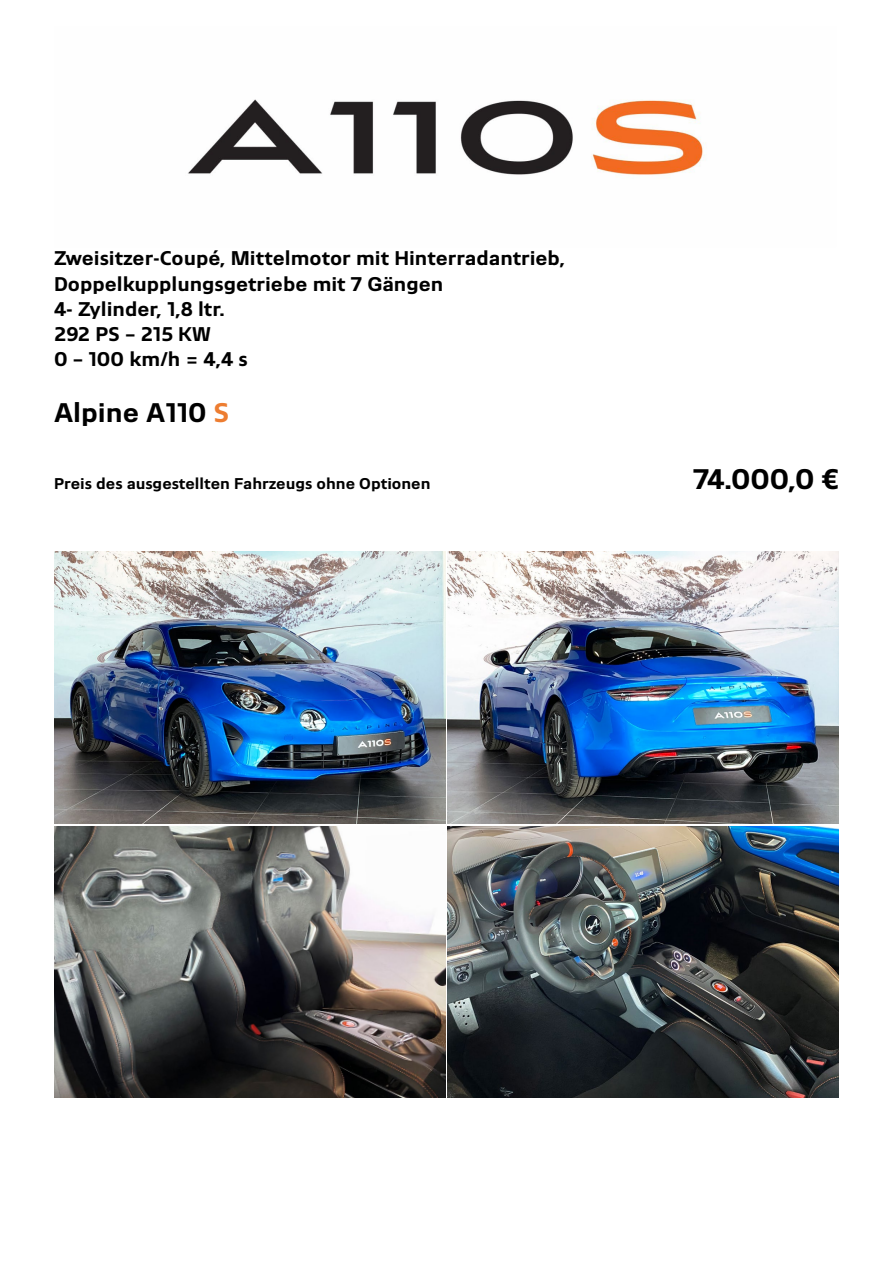
<style>
.page{position:relative;width:893px;height:1263px;background:#fff}
.page>*{position:absolute;margin:0;border:0;box-sizing:border-box;transform-origin:0 0}
.t1{font:700 30px "Alpine Ascension";color:#000}
.t2{font:700 28.5px "Alpine Ascension";color:#000}
.t3{font:700 21px/25.2px "Alpine Ascension";color:#000}
.t4{font:700 16.5px "Alpine Ascension";color:#000}
.s1{color:#ed7d31}
</style>
<div class="page">
<img style="left:54px;top:551px;width:391px;height:272px">
<img style="left:54px;top:826px;width:391px;height:272px">
<img style="left:448px;top:551px;width:391px;height:272px">
<img style="left:448px;top:826px;width:391px;height:272px">
<img style="left:188px;top:99px;width:518px;height:77px">
<p class="t3" style="left:54px;top:244px;width:513px">Zweisitzer-Coupé, Mittelmotor mit Hinterradantrieb,<br>Doppelkupplungsgetriebe mit 7 Gängen<br>4- Zylinder, 1,8 ltr.<br>292 PS – 215 KW<br>0 – 100 km/h = 4,4 s</p>
<h2 class="t2" style="left:54px;top:391px;width:177px">Alpine A110 <span class="s1">S</span></h2>
<p class="t4" style="left:54px;top:471px;width:378px">Preis des ausgestellten Fahrzeugs ohne Optionen</p>
<h1 class="t1" style="left:693px;top:456px;width:147px">74.000,0 €</h1>
</div>
